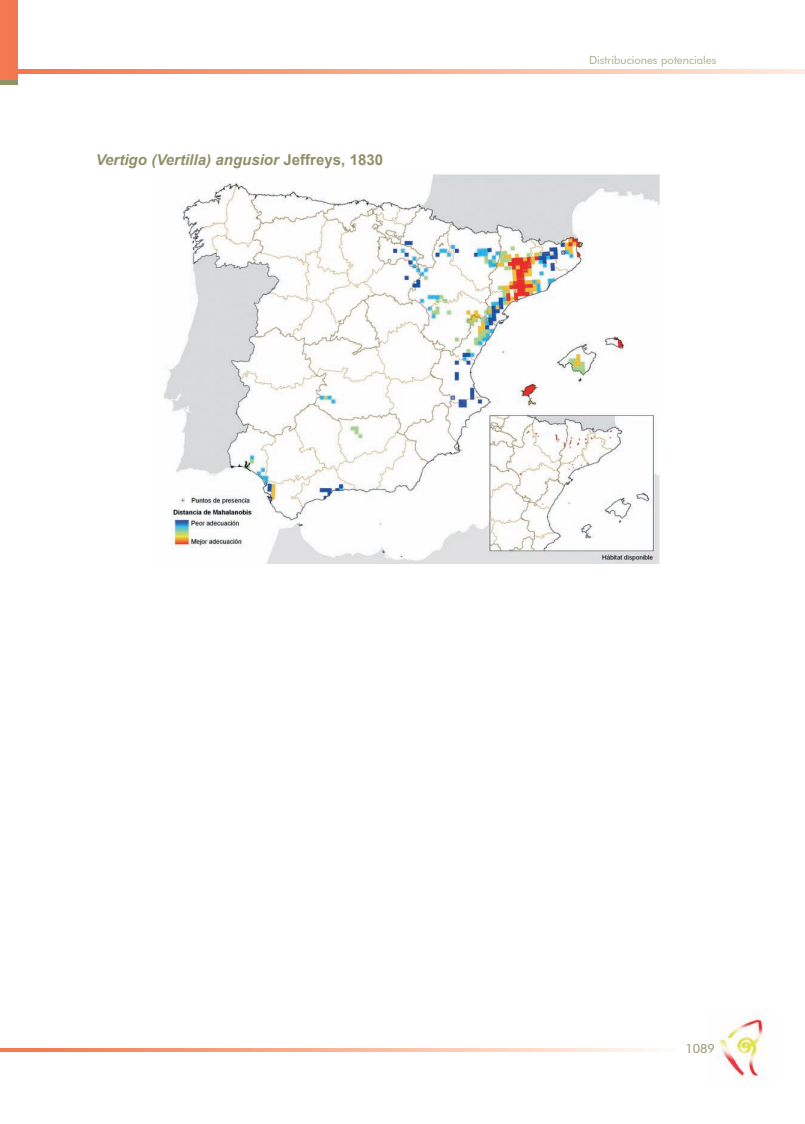
<style>
.page{position:relative;width:805px;height:1124px;background:#fff}
.page>*{position:absolute;margin:0;border:0;box-sizing:border-box;transform-origin:0 0}
.t1{font:italic 700 15px "Arial";color:#8f9069}
.t2{font:12.5px "Futura BT";color:#8f9069}
.t3{font:11.25px "Futura BT";color:#acac8d}
.s1{font-style:normal}
</style>
<div class="page">
<img style="left:719px;top:1016px;width:45px;height:63px">
<svg style="left:18px;top:70px;width:786px;height:3px"></svg>
<svg style="left:18px;top:1048px;width:638px;height:3px"></svg>
<img style="left:163px;top:174px;width:496px;height:389px">
<svg style="left:0;top:1048px;width:18px;height:3px"></svg>
<div style="left:0;top:0;width:18px;height:83px;background:#f47950"></div>
<hr style="left:0;top:81px;width:17px;height:3px;background:#91916a">
<p class="t1" style="left:96px;top:151px;width:289px">Vertigo (Vertilla) angusior <span class="s1">Jeffreys, 1830</span></p>
<p class="t3" style="left:589px;top:53px;width:129px">Distribuciones potenciales</p>
<p class="t2" style="left:685px;top:1040px;width:31px">1089</p>
</div>
